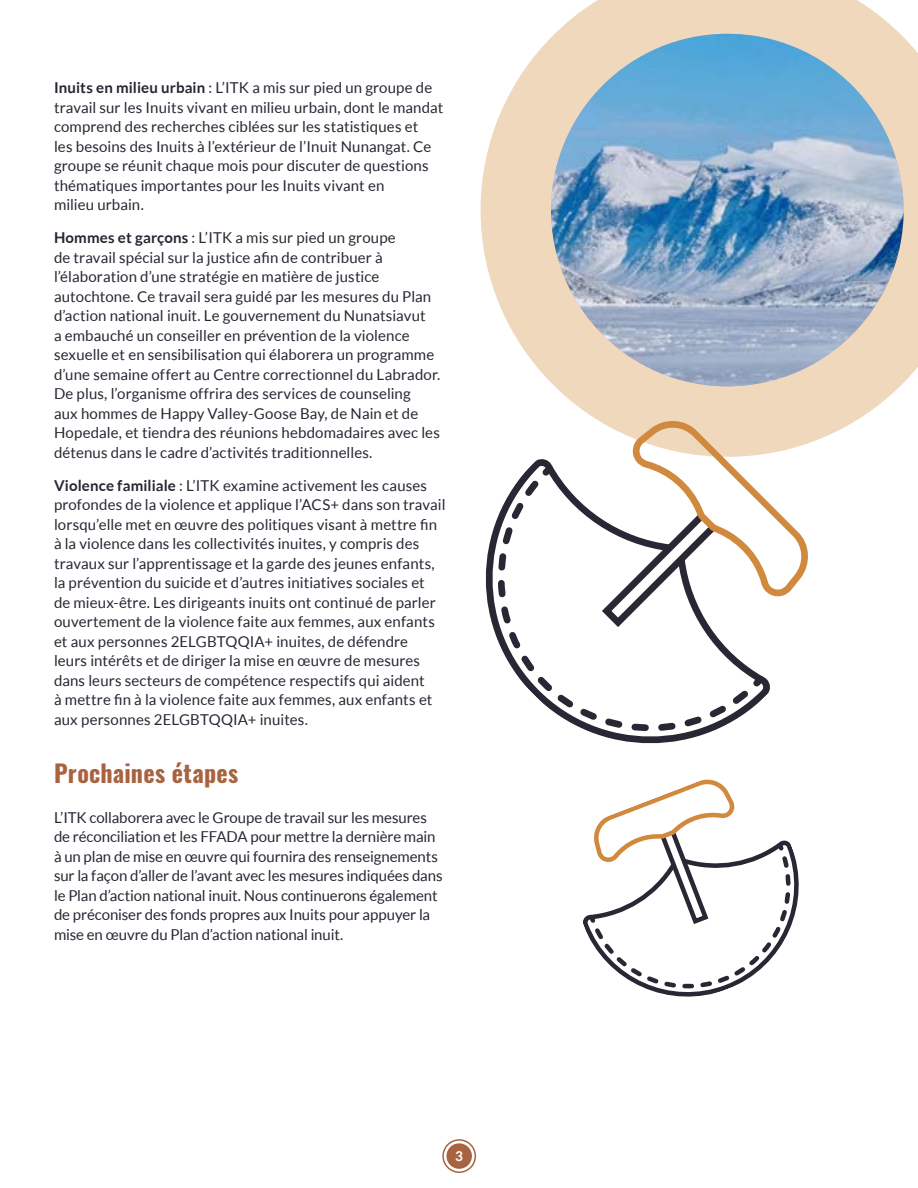
<style>
.page{position:relative;width:918px;height:1188px;background:#fff}
.page>*{position:absolute;margin:0;border:0;box-sizing:border-box;transform-origin:0 0}
.t1{font:700 24px "Oswald";letter-spacing:.01em;color:#a86340}
.t2{font:15px/19.5px "Lato";letter-spacing:.005em;color:#292633}
.t3{font:700 13.5px "Lato";color:#fff}
.s1{font-weight:700}
</style>
<div class="page">
<svg style="left:481px;top:0;width:437px;height:440px;fill:#f0d8bd"></svg>
<img style="left:551px;top:34px;width:353px;height:352px;border-radius:176px">
<svg style="left:485px;top:459px;width:285px;height:285px"></svg>
<svg style="left:597px;top:413px;width:220px;height:219px"></svg>
<svg style="left:583px;top:779px;width:216px;height:218px"></svg>
<div style="left:446px;top:1143px;width:26px;height:26px;background:#a86340;border-radius:50%"></div>
<div style="left:442px;top:1139px;width:34px;height:34px;border:2px solid #a86340;border-radius:50%"></div>
<p class="t2" style="left:54px;top:79px;width:391px"><span class="s1">Inuits en milieu urbain</span> : L’ITK a mis sur pied un groupe de travail sur les Inuits vivant en milieu urbain, dont le mandat comprend des recherches ciblées sur les statistiques et<br>les besoins des Inuits à l’extérieur de l’Inuit Nunangat. Ce groupe se réunit chaque mois pour discuter de questions thématiques importantes pour les Inuits vivant en<br>milieu urbain.</p>
<p class="t2" style="left:54px;top:229px;width:388px"><span class="s1">Hommes et garçons</span> : L’ITK a mis sur pied un groupe<br>de travail spécial sur la justice afin de contribuer à l’élaboration d’une stratégie en matière de justice autochtone. Ce travail sera guidé par les mesures du Plan d’action national inuit. Le gouvernement du Nunatsiavut<br>a embauché un conseiller en prévention de la violence sexuelle et en sensibilisation qui élaborera un programme d’une semaine offert au Centre correctionnel du Labrador.<br>De plus, l’organisme offrira des services de counseling<br>aux hommes de Happy Valley-Goose Bay, de Nain et de Hopedale, et tiendra des réunions hebdomadaires avec les détenus dans le cadre d’activités traditionnelles.</p>
<p class="t2" style="left:54px;top:476px;width:393px"><span class="s1">Violence familiale</span> : L’ITK examine activement les causes profondes de la violence et applique l’ACS+ dans son travail lorsqu’elle met en œuvre des politiques visant à mettre fin à la violence dans les collectivités inuites, y compris des travaux sur l’apprentissage et la garde des jeunes enfants, la prévention du suicide et d’autres initiatives sociales et<br>de mieux-être. Les dirigeants inuits ont continué de parler ouvertement de la violence faite aux femmes, aux enfants et aux personnes 2ELGBTQQIA+ inuites, de défendre<br>leurs intérêts et de diriger la mise en œuvre de mesures dans leurs secteurs de compétence respectifs qui aident<br>à mettre fin à la violence faite aux femmes, aux enfants et aux personnes 2ELGBTQQIA+ inuites.</p>
<h1 class="t1" style="left:54px;top:764px;width:186px">Prochaines étapes</h1>
<p class="t2" style="left:54px;top:809px;width:390px">L’ITK collaborera avec le Groupe de travail sur les mesures de réconciliation et les FFADA pour mettre la dernière main à un plan de mise en œuvre qui fournira des renseignements sur la façon d’aller de l’avant avec les mesures indiquées dans le Plan d’action national inuit. Nous continuerons également de préconiser des fonds propres aux Inuits pour appuyer la mise en œuvre du Plan d’action national inuit.</p>
<p class="t3" style="left:455px;top:1149px;width:9px">3</p>
</div>
